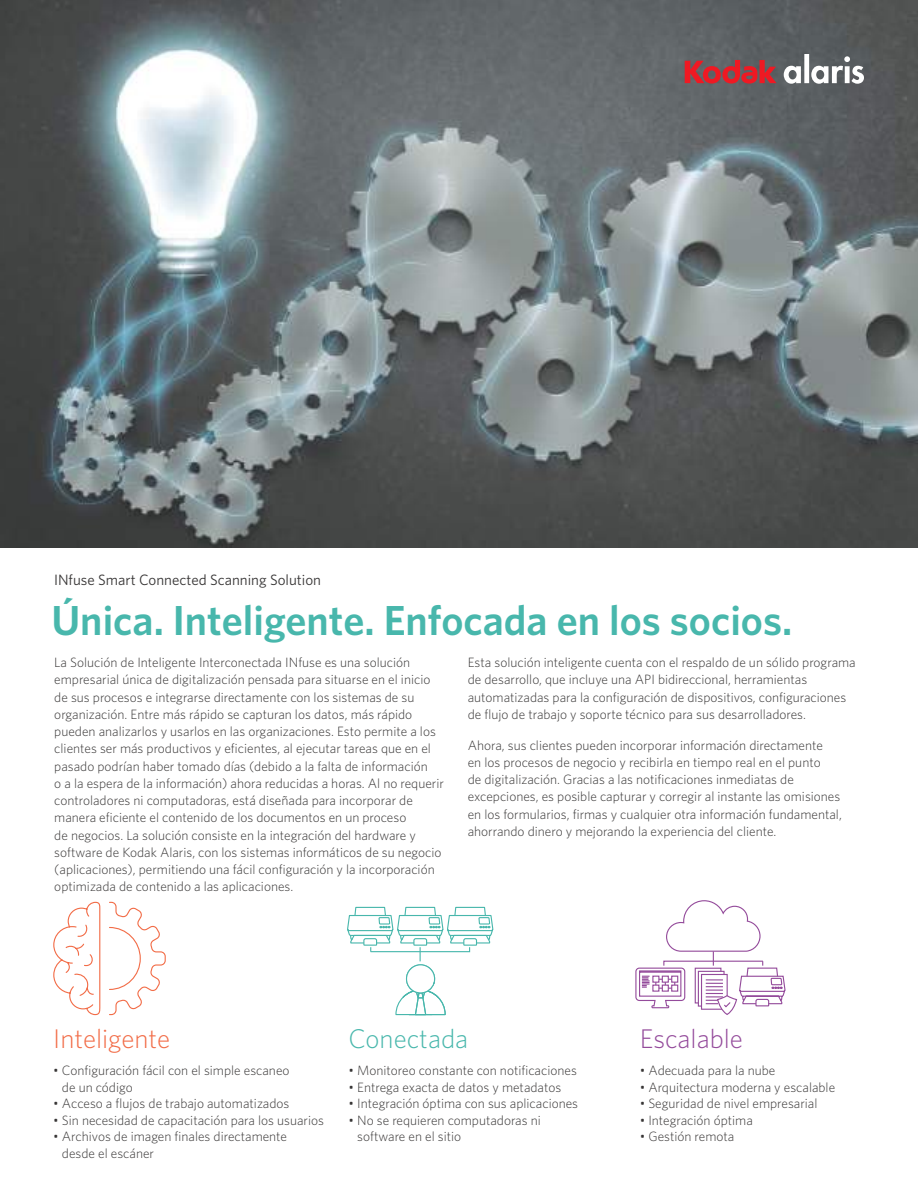
<style>
.page{position:relative;width:918px;height:1188px;background:#fff}
.page>*{position:absolute;margin:0;border:0;box-sizing:border-box;transform-origin:0 0}
.t1{font:600 42px "Whitney";color:#48b7ac}
.t2{font:300 27px "Whitney";color:#f26c47}
.t3{font:300 27px "Whitney";color:#48b7ac}
.t4{font:300 27px "Whitney";color:#944b9b}
.t5{font:15px "Whitney";color:#373535}
.t6{font:300 13.5px/17.2px "Whitney";color:#373535}
</style>
<div class="page">
<img style="left:0;top:0;width:918px;height:547px">
<svg style="left:347px;top:906px;width:147px;height:110px"></svg>
<svg style="left:53px;top:901px;width:113px;height:115px"></svg>
<svg style="left:635px;top:900px;width:151px;height:115px"></svg>
<svg style="left:685px;top:60px;width:92px;height:24px;background:#a73d44"></svg>
<svg style="left:784px;top:54px;width:80px;height:30px"></svg>
<p class="t5" style="left:54px;top:569px;width:269px">INfuse Smart Connected Scanning Solution</p>
<h1 class="t1" style="left:51px;top:592px;width:742px">Única. Inteligente. Enfocada en los socios.</h1>
<p class="t6" style="left:54px;top:653px;width:391px">La Solución de Inteligente Interconectada INfuse es una solución empresarial única de digitalización pensada para situarse en el inicio de sus procesos e integrarse directamente con los sistemas de su organización. Entre más rápido se capturan los datos, más rápido pueden analizarlos y usarlos en las organizaciones. Esto permite a los clientes ser más productivos y eficientes, al ejecutar tareas que en el pasado podrían haber tomado días (debido a la falta de información<br>o a la espera de la información) ahora reducidas a horas. Al no requerir controladores ni computadoras, está diseñada para incorporar de manera eficiente el contenido de los documentos en un proceso<br>de negocios. La solución consiste en la integración del hardware y software de Kodak Alaris, con los sistemas informáticos de su negocio (aplicaciones), permitiendo una fácil configuración y la incorporación optimizada de contenido a las aplicaciones.</p>
<p class="t6" style="left:468px;top:653px;width:389px">Esta solución inteligente cuenta con el respaldo de un sólido programa de desarrollo, que incluye una API bidireccional, herramientas automatizadas para la configuración de dispositivos, configuraciones de flujo de trabajo y soporte técnico para sus desarrolladores.</p>
<p class="t6" style="left:468px;top:736px;width:376px">Ahora, sus clientes pueden incorporar información directamente<br>en los procesos de negocio y recibirla en tiempo real en el punto<br>de digitalización. Gracias a las notificaciones inmediatas de excepciones, es posible capturar y corregir al instante las omisiones en los formularios, firmas y cualquier otra información fundamental, ahorrando dinero y mejorando la experiencia del cliente.</p>
<h2 class="t2" style="left:53px;top:1020px;width:119px">Inteligente</h2>
<p class="t6" style="left:62px;top:1062px;width:229px;line-height:16.5px;text-indent:-9px">• Configuración fácil con el simple escaneo de un código</p>
<p class="t6" style="left:53px;top:1094px;width:238px">• Acceso a flujos de trabajo automatizados</p>
<p class="t6" style="left:53px;top:1111px;width:272px">• Sin necesidad de capacitación para los usuarios</p>
<p class="t6" style="left:62px;top:1128px;width:227px;line-height:16.5px;text-indent:-9px">• Archivos de imagen finales directamente desde el escáner</p>
<h2 class="t3" style="left:349px;top:1020px;width:121px">Conectada</h2>
<p class="t6" style="left:349px;top:1061px;width:230px">• Monitoreo constante con notificaciones</p>
<p class="t6" style="left:349px;top:1078px;width:214px">• Entrega exacta de datos y metadatos</p>
<p class="t6" style="left:349px;top:1094px;width:231px">• Integración óptima con sus aplicaciones</p>
<p class="t6" style="left:357px;top:1111px;width:185px;line-height:16.5px;text-indent:-9px">• No se requieren computadoras ni software en el sitio</p>
<h2 class="t4" style="left:640px;top:1020px;width:105px">Escalable</h2>
<p class="t6" style="left:640px;top:1061px;width:137px">• Adecuada para la nube</p>
<p class="t6" style="left:640px;top:1078px;width:197px">• Arquitectura moderna y escalable</p>
<p class="t6" style="left:640px;top:1094px;width:179px">• Seguridad de nivel empresarial</p>
<p class="t6" style="left:640px;top:1111px;width:115px">• Integración óptima</p>
<p class="t6" style="left:640px;top:1127px;width:96px">• Gestión remota</p>
</div>
